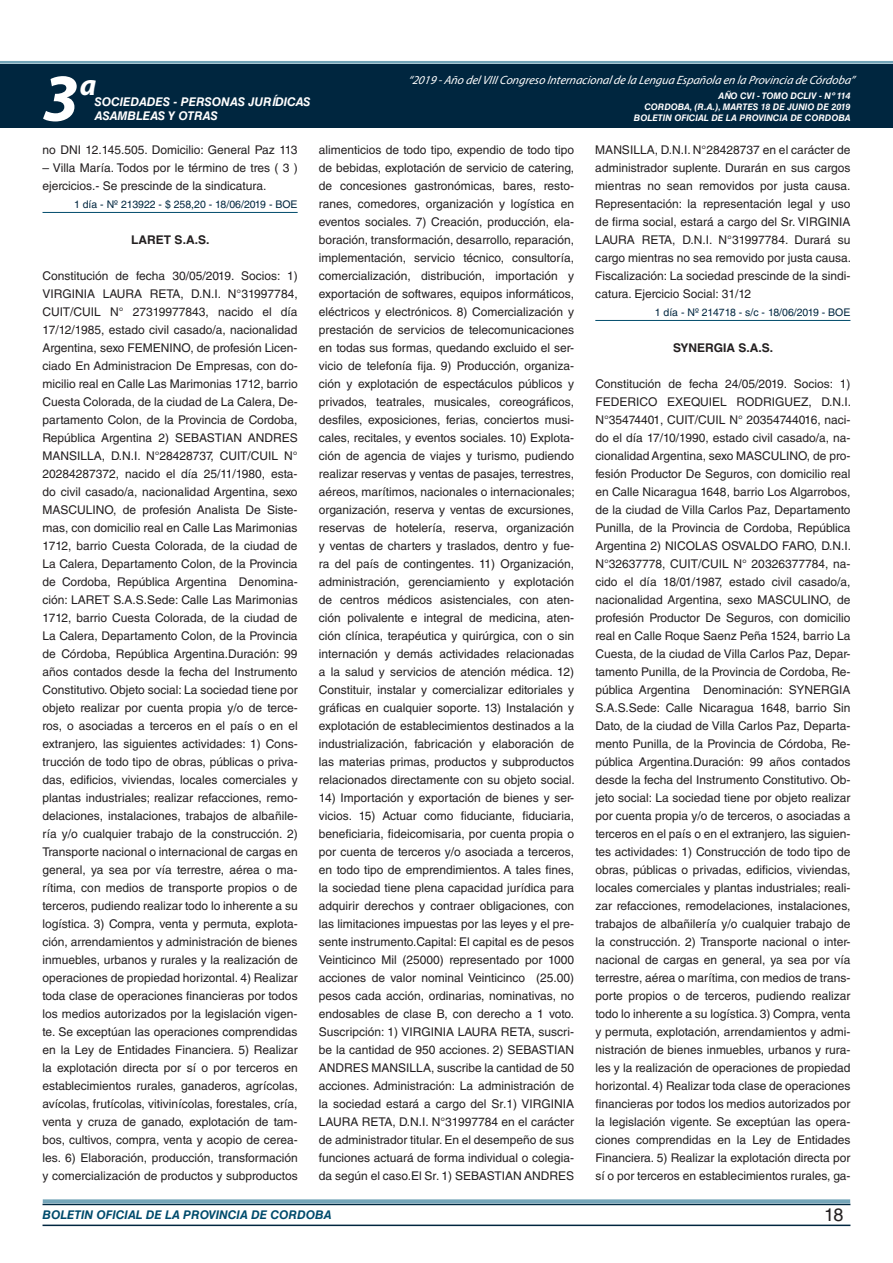
<style>
.page{position:relative;width:893px;height:1263px;background:#fff}
.page>*{position:absolute;margin:0;border:0;box-sizing:border-box;transform-origin:0 0}
.t1{font:italic 700 67.5px "Myriad Pro";color:#fff}
.t2{font:italic 700 30px "Myriad Pro";color:#fff}
.t3{font:18px "Helvetica LT Std";color:#231f20}
.t4{font:12px/18px "Helvetica LT Std";color:#231f20;text-align:justify}
.t5{font:italic 12px "Myriad Pro";color:#fff}
.t6{font:italic 700 12px "Helvetica LT Std";color:#fff}
.t7{font:italic 700 12px "Helvetica LT Std";color:#004b6c}
.t8{font:700 12px "Helvetica LT Std";color:#231f20}
.t9{font:10.5px "Helvetica LT Std";color:#00263f}
.t10{font:italic 700 9px/10.8px "Helvetica LT Std";color:#fff;text-align:right}
</style>
<div class="page">
<div style="left:0;top:61px;width:893px;height:6px;background:#fff;opacity:.75"></div>
<div style="left:0;top:64px;width:893px;height:64px;background:#00263f"></div>
<hr style="left:43px;top:1224px;width:807px;height:2px;background:#00263f">
<div style="left:42px;top:1198px;width:809px;height:8px;background:#fff;opacity:.75"></div>
<hr style="left:43px;top:212px;width:255px;height:1px;background:#004b6c">
<hr style="left:595px;top:320px;width:255px;height:1px;background:#004b6c">
<h2 class="t2" style="left:80px;top:66px;width:18px">a</h2>
<p class="t5" style="left:408px;top:72px;width:448px">“2019 -Año delVIIICongreso Internacionalde la Lengua Esp añola en la Provincia de Córdoba”</p>
<h1 class="t1" style="left:43px;top:54px;width:38px">3</h1>
<p class="t10" style="left:634px;top:91px;width:218px">AÑO CVI - TOMO DCLIV - Nº 114<br>CORDOBA, (R.A.), MARTES 18 DE JUNIO DE 2019<br>BOLETIN OFICIAL DE LA PROVINCIA DE CORDOBA</p>
<p class="t6" style="left:95px;top:94px;width:217px">SOCIEDADES - PERSONAS JURÍDICAS</p>
<p class="t6" style="left:95px;top:109px;width:125px">ASAMBLEAS Y OTRAS</p>
<p class="t4" style="left:43px;top:141px;width:257px">no DNI 12.145.505. Domicilio: General Paz 113</p>
<p class="t4" style="left:43px;top:159px;width:257px">– Villa María. Todos por le término de tres ( 3 ) ejercicios.- Se prescinde de la sindicatura.</p>
<p class="t9" style="left:74px;top:198px;width:225px">1 día - Nº 213922 - $ 258,20 - 18/06/2019 - BOE</p>
<p class="t8" style="left:131px;top:232px;width:25px">LARET</p>
<p class="t8" style="left:175px;top:232px;width:36px">S.A.S.</p>
<p class="t4" style="left:43px;top:267px;width:257px">Constitución de fecha 30/05/2019. Socios: 1)<br>VIRGINIA LAURA RETA, D.N.I. N°31997784, CUIT/CUIL N° 27319977843, nacido el día 17/12/1985, estado civil casado/a, nacionalidad Argentina, sexo FEMENINO, de profesión Licen&shy;ciado En Administracion De Empresas, con do&shy;micilio real en Calle Las Marimonias 1712, barrio Cuesta Colorada, de la ciudad de La Calera, De&shy;partamento Colon, de la Provincia de Cordoba, República Argentina 2) SEBASTIAN ANDRES MANSILLA, D.N.I. N°28428737, CUIT/CUIL N° 20284287372, nacido el día 25/11/1980, esta&shy;do civil casado/a, nacionalidad Argentina, sexo MASCULINO, de profesión Analista De Siste&shy;mas, con domicilio real en Calle Las Marimonias 1712, barrio Cuesta Colorada, de la ciudad de La Calera, Departamento Colon, de la Provincia de Cordoba, República Argentina Denomina&shy;ción: LARET S.A.S.Sede: Calle Las Marimonias 1712, barrio Cuesta Colorada, de la ciudad de La Calera, Departamento Colon, de la Provincia de Córdoba, República Argentina.Duración: 99 años contados desde la fecha del Instrumento Constitutivo. Objeto social: La sociedad tiene por objeto realizar por cuenta propia y/o de terce&shy;ros, o asociadas a terceros en el país o en el extranjero, las siguientes actividades: 1) Cons&shy;trucción de todo tipo de obras, públicas o priva&shy;das, edificios, viviendas, locales comerciales y plantas industriales; realizar refacciones, remo&shy;delaciones, instalaciones, trabajos de albañile&shy;ría y/o cualquier trabajo de la construcción. 2)<br>Transporte nacional o internacional de cargas en general, ya sea por vía terrestre, aérea o ma&shy;rítima, con medios de transporte propios o de terceros, pudiendo realizar todo lo inherente a su logística. 3) Compra, venta y permuta, explota&shy;ción, arrendamientos y administración de bienes inmuebles, urbanos y rurales y la realización de operaciones de propiedad horizontal. 4) Realizar toda clase de operaciones financieras por todos los medios autorizados por la legislación vigen&shy;te. Se exceptúan las operaciones comprendidas en la Ley de Entidades Financiera. 5) Realizar la explotación directa por sí o por terceros en establecimientos rurales, ganaderos, agrícolas, avícolas, frutícolas, vitivinícolas, forestales, cría, venta y cruza de ganado, explotación de tam&shy;bos, cultivos, compra, venta y acopio de cerea&shy;les. 6) Elaboración, producción, transformación y comercialización de productos y subproductos</p>
<p class="t4" style="left:319px;top:141px;width:257px">alimenticios de todo tipo, expendio de todo tipo de bebidas, explotación de servicio de catering, de concesiones gastronómicas, bares, resto&shy;ranes, comedores, organización y logística en eventos sociales. 7) Creación, producción, ela&shy;boración, transformación, desarrollo, reparación, implementación, servicio técnico, consultoría, comercialización, distribución, importación y exportación de softwares, equipos informáticos, eléctricos y electrónicos. 8) Comercialización y prestación de servicios de telecomunicaciones en todas sus formas, quedando excluido el ser&shy;vicio de telefonía fija. 9) Producción, organiza&shy;ción y explotación de espectáculos públicos y privados, teatrales, musicales, coreográficos, desfiles, exposiciones, ferias, conciertos musi&shy;cales, recitales, y eventos sociales. 10) Explota&shy;ción de agencia de viajes y turismo, pudiendo realizar reservas y ventas de pasajes, terrestres, aéreos, marítimos, nacionales o internacionales; organización, reserva y ventas de excursiones, reservas de hotelería, reserva, organización y ventas de charters y traslados, dentro y fue&shy;ra del país de contingentes. 11) Organización, administración, gerenciamiento y explotación de centros médicos asistenciales, con aten&shy;ción polivalente e integral de medicina, aten&shy;ción clínica, terapéutica y quirúrgica, con o sin internación y demás actividades relacionadas a la salud y servicios de atención médica. 12)<br>Constituir, instalar y comercializar editoriales y gráficas en cualquier soporte. 13) Instalación y explotación de establecimientos destinados a la industrialización, fabricación y elaboración de las materias primas, productos y subproductos relacionados directamente con su objeto social.</p>
<p class="t4" style="left:319px;top:789px;width:257px">14) Importación y exportación de bienes y ser&shy;vicios. 15) Actuar como fiduciante, fiduciaria, beneficiaria, fideicomisaria, por cuenta propia o por cuenta de terceros y/o asociada a terceros, en todo tipo de emprendimientos. A tales fines, la sociedad tiene plena capacidad jurídica para adquirir derechos y contraer obligaciones, con las limitaciones impuestas por las leyes y el pre&shy;sente instrumento.Capital: El capital es de pesos Veinticinco Mil (25000) representado por 1000 acciones de valor nominal Veinticinco (25.00) pesos cada acción, ordinarias, nominativas, no endosables de clase B, con derecho a 1 voto.<br>Suscripción: 1) VIRGINIA LAURA RETA, suscri&shy;be la cantidad de 950 acciones. 2) SEBASTIAN ANDRES MANSILLA, suscribe la cantidad de 50 acciones. Administración: La administración de la sociedad estará a cargo del Sr.1) VIRGINIA LAURA RETA, D.N.I. N°31997784 en el carácter de administrador titular. En el desempeño de sus funciones actuará de forma individual o colegia&shy;da según el caso.El Sr. 1) SEBASTIAN ANDRES</p>
<p class="t4" style="left:595px;top:141px;width:257px">MANSILLA, D.N.I. N°28428737 en el carácter de administrador suplente. Durarán en sus cargos mientras no sean removidos por justa causa.<br>Representación: la representación legal y uso de firma social, estará a cargo del Sr. VIRGINIA LAURA RETA, D.N.I. N°31997784. Durará su cargo mientras no sea removido por justa causa.<br>Fiscalización: La sociedad prescinde de la sindi&shy;catura. Ejercicio Social: 31/12</p>
<p class="t9" style="left:655px;top:306px;width:197px">1 día - Nº 214718 - s/c - 18/06/2019 - BOE</p>
<p class="t8" style="left:673px;top:340px;width:9px">SYNERGI</p>
<p class="t8" style="left:726px;top:340px;width:48px">A S.A.S.</p>
<p class="t4" style="left:595px;top:375px;width:257px">Constitución de fecha 24/05/2019. Socios: 1)<br>FEDERICO EXEQUIEL RODRIGUEZ, D.N.I.<br>N°35474401, CUIT/CUIL N° 20354744016, naci&shy;do el día 17/10/1990, estado civil casado/a, na&shy;cionalidad Argentina, sexo MASCULINO, de pro&shy;fesión Productor De Seguros, con domicilio real en Calle Nicaragua 1648, barrio Los Algarrobos, de la ciudad de Villa Carlos Paz, Departamento Punilla, de la Provincia de Cordoba, República Argentina 2) NICOLAS OSVALDO FARO, D.N.I.<br>N°32637778, CUIT/CUIL N° 20326377784, na&shy;cido el día 18/01/1987, estado civil casado/a, nacionalidad Argentina, sexo MASCULINO, de profesión Productor De Seguros, con domicilio real en Calle Roque Saenz Peña 1524, barrio La Cuesta, de la ciudad de Villa Carlos Paz, Depar&shy;tamento Punilla, de la Provincia de Cordoba, Re&shy;pública Argentina Denominación: SYNERGIA S.A.S.Sede: Calle Nicaragua 1648, barrio Sin Dato, de la ciudad de Villa Carlos Paz, Departa&shy;mento Punilla, de la Provincia de Córdoba, Re&shy;pública Argentina.Duración: 99 años contados desde la fecha del Instrumento Constitutivo. Ob&shy;jeto social: La sociedad tiene por objeto realizar por cuenta propia y/o de terceros, o asociadas a terceros en el país o en el extranjero, las siguien&shy;tes actividades: 1) Construcción de todo tipo de obras, públicas o privadas, edificios, viviendas, locales comerciales y plantas industriales; reali&shy;zar refacciones, remodelaciones, instalaciones, trabajos de albañilería y/o cualquier trabajo de la construcción. 2) Transporte nacional o inter&shy;nacional de cargas en general, ya sea por vía terrestre, aérea o marítima, con medios de trans&shy;porte propios o de terceros, pudiendo realizar todo lo inherente a su logística. 3) Compra, venta y permuta, explotación, arrendamientos y admi&shy;nistración de bienes inmuebles, urbanos y rura&shy;les y la realización de operaciones de propiedad horizontal. 4) Realizar toda clase de operaciones financieras por todos los medios autorizados por la legislación vigente. Se exceptúan las opera&shy;ciones comprendidas en la Ley de Entidades Financiera. 5) Realizar la explotación directa por sí o por terceros en establecimientos rurales, ga-</p>
<p class="t7" style="left:43px;top:1208px;width:290px">BOLETIN OFICIAL DE LA PROVINCIA DE CORDOBA</p>
<h3 class="t3" style="left:824px;top:1204px;width:21px">18</h3>
</div>
